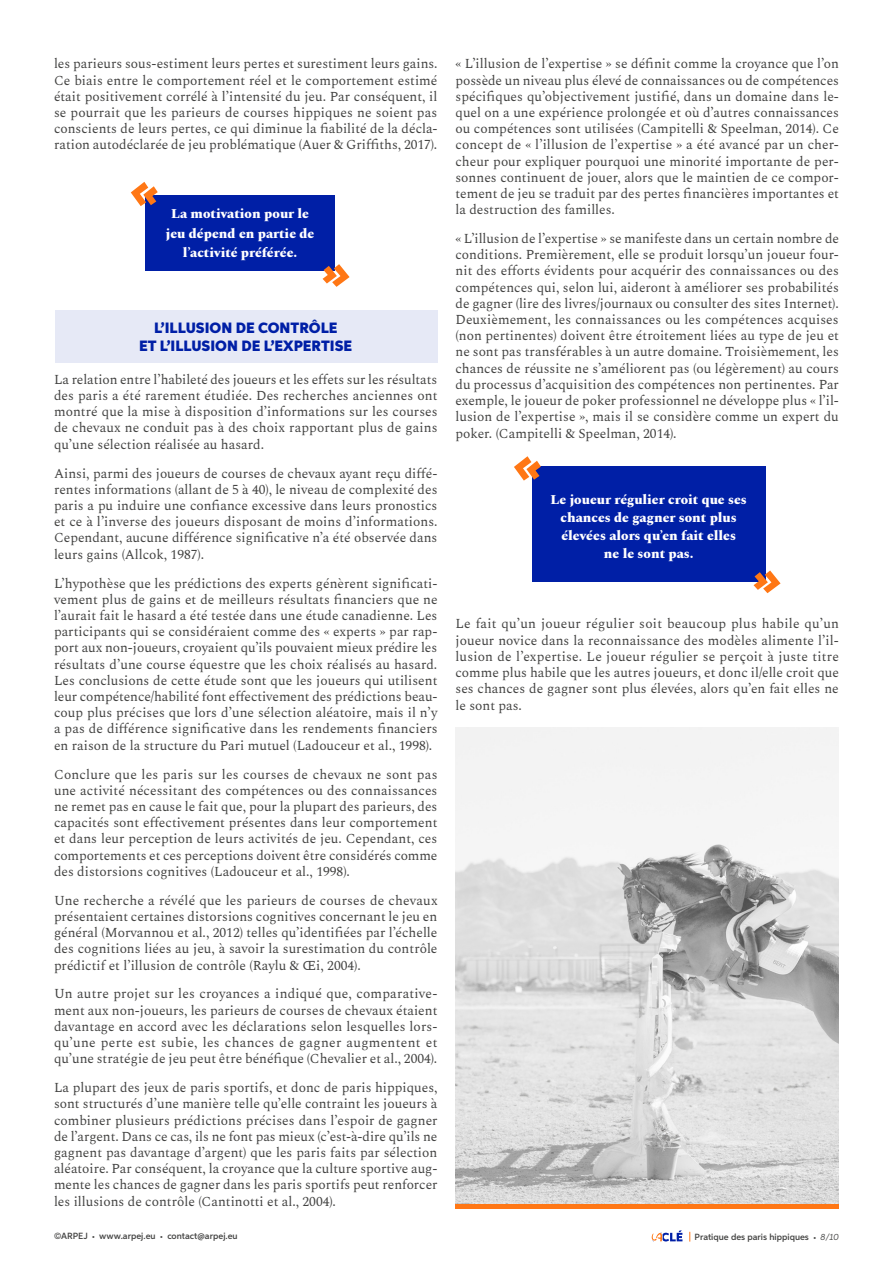
<style>
.page{position:relative;width:893px;height:1263px;background:#fff}
.page>*{position:absolute;margin:0;border:0;box-sizing:border-box;transform-origin:0 0}
.GROS_TITRE{font:900 15px/18px "Aspira";color:#001fa6;text-align:center}
.textes{font:13.5px/16.2px "Spectral";color:#434342;text-align:justify}
.CITATION{font:800 13.5px/18px "Spectral";color:#fff;text-align:center}
.t1{font:600 9px "Aspira";color:#434342}
.s1{font-size:6px}
.s2{font-weight:400;font-style:italic}
</style>
<div class="page">
<div style="left:55px;top:310px;width:382px;height:52px;background:#e6e9f6"></div>
<div style="left:146px;top:195px;width:189px;height:76px;background:#001fa6"></div>
<svg style="left:131px;top:182px;width:27px;height:24px"></svg>
<svg style="left:323px;top:264px;width:27px;height:23px"></svg>
<img style="left:455px;top:727px;width:384px;height:478px">
<hr style="left:455px;top:1205px;width:384px;height:4px;background:#ff7715">
<div style="left:532px;top:466px;width:233px;height:115px;background:#001fa6"></div>
<svg style="left:514px;top:456px;width:27px;height:25px"></svg>
<svg style="left:753px;top:570px;width:28px;height:23px"></svg>
<svg style="left:652px;top:1230px;width:30px;height:11px"></svg>
<p class="textes" style="left:54px;top:55px;width:385px">les parieurs sous-estiment leurs pertes et surestiment leurs gains.<br>Ce biais entre le comportement réel et le comportement estimé était positivement corrélé à l’intensité du jeu. Par conséquent, il se pourrait que les parieurs de courses hippiques ne soient pas conscients de leurs pertes, ce qui diminue la fiabilité de la décla&shy;ration autodéclarée de jeu problématique (Auer &amp; Griffiths, 2017).</p>
<p class="CITATION" style="left:166px;top:203px;width:150px;line-height:19.5px">La motivation pour le jeu dépend en partie de l’activité préférée.</p>
<p class="GROS_TITRE" style="left:139px;top:319px;width:215px">L’ILLUSION DE CONTRÔLE<br>ET L’ILLUSION DE L’EXPERTISE</p>
<p class="textes" style="left:54px;top:370px;width:385px">La relation entre l’habileté des joueurs et les effets sur les résultats des paris a été rarement étudiée. Des recherches anciennes ont montré que la mise à disposition d’informations sur les courses de chevaux ne conduit pas à des choix rapportant plus de gains qu’une sélection réalisée au hasard.</p>
<p class="textes" style="left:54px;top:464px;width:385px">Ainsi, parmi des joueurs de courses de chevaux ayant reçu diffé&shy;rentes informations (allant de 5 à 40), le niveau de complexité des paris a pu induire une confiance excessive dans leurs pronostics et ce à l’inverse des joueurs disposant de moins d’informations.<br>Cependant, aucune différence significative n’a été observée dans leurs gains (Allcok, 1987).</p>
<p class="textes" style="left:54px;top:574px;width:385px">L’hypothèse que les prédictions des experts génèrent significati&shy;vement plus de gains et de meilleurs résultats financiers que ne l’aurait fait le hasard a été testée dans une étude canadienne. Les participants qui se considéraient comme des « experts » par rap&shy;port aux non-joueurs, croyaient qu’ils pouvaient mieux prédire les résultats d’une course équestre que les choix réalisés au hasard.<br>Les conclusions de cette étude sont que les joueurs qui utilisent leur compétence/habilité font effectivement des prédictions beau&shy;coup plus précises que lors d’une sélection aléatoire, mais il n’y a pas de différence significative dans les rendements financiers en raison de la structure du Pari mutuel (Ladouceur et al., 1998).</p>
<p class="textes" style="left:54px;top:765px;width:385px">Conclure que les paris sur les courses de chevaux ne sont pas une activité nécessitant des compétences ou des connaissances ne remet pas en cause le fait que, pour la plupart des parieurs, des capacités sont effectivement présentes dans leur comportement et dans leur perception de leurs activités de jeu. Cependant, ces comportements et ces perceptions doivent être considérés comme des distorsions cognitives (Ladouceur et al., 1998).</p>
<p class="textes" style="left:54px;top:891px;width:385px">Une recherche a révélé que les parieurs de courses de chevaux présentaient certaines distorsions cognitives concernant le jeu en général (Morvannou et al., 2012) telles qu’identifiées par l’échelle des cognitions liées au jeu, à savoir la surestimation du contrôle prédictif et l’illusion de contrôle (Raylu &amp; Œi, 2004).</p>
<p class="textes" style="left:54px;top:985px;width:385px">Un autre projet sur les croyances a indiqué que, comparative&shy;ment aux non-joueurs, les parieurs de courses de chevaux étaient davantage en accord avec les déclarations selon lesquelles lors&shy;qu’une perte est subie, les chances de gagner augmentent et qu’une stratégie de jeu peut être bénéfique (Chevalier et al., 2004).</p>
<p class="textes" style="left:54px;top:1079px;width:385px">La plupart des jeux de paris sportifs, et donc de paris hippiques, sont structurés d’une manière telle qu’elle contraint les joueurs à combiner plusieurs prédictions précises dans l’espoir de gagner de l’argent. Dans ce cas, ils ne font pas mieux (c’est-à-dire qu’ils ne gagnent pas davantage d’argent) que les paris faits par sélection aléatoire. Par conséquent, la croyance que la culture sportive aug&shy;mente les chances de gagner dans les paris sportifs peut renforcer les illusions de contrôle (Cantinotti et al., 2004).</p>
<p class="textes" style="left:455px;top:55px;width:385px">« L’illusion de l’expertise » se définit comme la croyance que l’on possède un niveau plus élevé de connaissances ou de compétences spécifiques qu’objectivement justifié, dans un domaine dans le&shy;quel on a une expérience prolongée et où d’autres connaissances ou compétences sont utilisées (Campitelli &amp; Speelman, 2014). Ce concept de « l’illusion de l’expertise » a été avancé par un cher&shy;cheur pour expliquer pourquoi une minorité importante de per&shy;sonnes continuent de jouer, alors que le maintien de ce compor&shy;tement de jeu se traduit par des pertes financières importantes et la destruction des familles.</p>
<p class="textes" style="left:455px;top:230px;width:385px">« L’illusion de l’expertise » se manifeste dans un certain nombre de conditions. Premièrement, elle se produit lorsqu’un joueur four&shy;nit des efforts évidents pour acquérir des connaissances ou des compétences qui, selon lui, aideront à améliorer ses probabilités de gagner (lire des livres/journaux ou consulter des sites Internet).<br>Deuxièmement, les connaissances ou les compétences acquises (non pertinentes) doivent être étroitement liées au type de jeu et ne sont pas transférables à un autre domaine. Troisièmement, les chances de réussite ne s’améliorent pas (ou légèrement) au cours du processus d’acquisition des compétences non pertinentes. Par exemple, le joueur de poker professionnel ne développe plus « l’il&shy;lusion de l’expertise », mais il se considère comme un expert du poker. (Campitelli &amp; Speelman, 2014).</p>
<p class="CITATION" style="left:551px;top:489px;width:198px">Le joueur régulier croit que ses chances de gagner sont plus élevées alors qu’en fait elles<br>ne le sont pas.</p>
<p class="textes" style="left:455px;top:615px;width:385px">Le fait qu’un joueur régulier soit beaucoup plus habile qu’un joueur novice dans la reconnaissance des modèles alimente l’il&shy;lusion de l’expertise. Le joueur régulier se perçoit à juste titre comme plus habile que les autres joueurs, et donc il/elle croit que ses chances de gagner sont plus élevées, alors qu’en fait elles ne le sont pas.</p>
<p class="t1" style="left:54px;top:1231px;width:185px">©ARPEJ <span class="s1">•</span> www.arpej.eu <span class="s1">•</span> contact@arpej.eu</p>
<p class="t1" style="left:695px;top:1231px;width:146px">Pratique des paris hippiques <span class="s1">•</span> <span class="s2">8/10</span></p>
</div>
